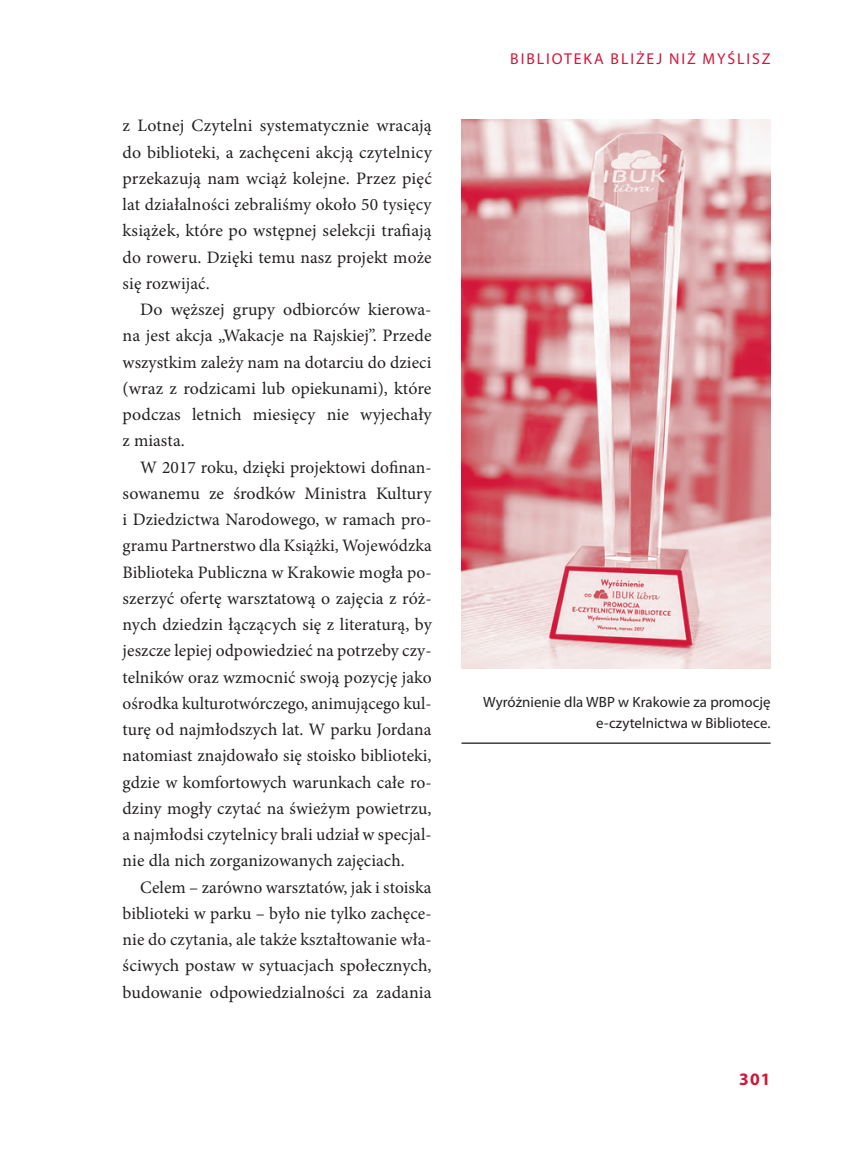
<style>
.page{position:relative;width:844px;height:1166px;background:#fff}
.page>*{position:absolute;margin:0;border:0;box-sizing:border-box;transform-origin:0 0}
.t1{font:17.5px/26.2px "Minion Pro";letter-spacing:.005em;color:#231f20;text-align:justify}
.t2{font:700 17.5px "Myriad Pro";color:#d11639}
.t3{font:15.75px "Myriad Pro";letter-spacing:.12em;color:#d11639}
.t4{font:14.88px/21px "Myriad Pro";letter-spacing:.005em;color:#231f20;text-align:right}
</style>
<div class="page">
<img style="left:461px;top:119px;width:309px;height:549px">
<hr style="left:461px;top:742px;width:309px;height:2px;background:#231f20">
<p class="t1" style="left:123px;top:114px;width:311px">z Lotnej Czytelni systematycznie wracają do biblioteki, a zachęceni akcją czytelnicy przekazują nam wciąż kolejne. Przez pięć lat działalności zebraliśmy około 50 tysięcy książek, które po wstępnej selekcji trafiają do roweru. Dzięki temu nasz projekt może się rozwijać.</p>
<p class="t1" style="left:123px;top:298px;width:310px;text-indent:18px">Do węższej grupy odbiorców kierowa&shy;na jest akcja „Wakacje na Rajskiej”. Przede wszystkim zależy nam na dotarciu do dzieci (wraz z rodzicami lub opiekunami), które podczas letnich miesięcy nie wyjechały z miasta.</p>
<p class="t1" style="left:123px;top:455px;width:310px;text-indent:18px">W 2017 roku, dzięki projektowi dofinan&shy;sowanemu ze środków Ministra Kultury i Dziedzictwa Narodowego, w ramach pro&shy;gramu Partnerstwo dla Książki, Wojewódzka Biblioteka Publiczna w Krakowie mogła po&shy;szerzyć ofertę warsztatową o zajęcia z róż&shy;nych dziedzin łączących się z literaturą, by jeszcze lepiej odpowiedzieć na potrzeby czy&shy;telników oraz wzmocnić swoją pozycję jako ośrodka kulturotwórczego, animującego kul&shy;turę od najmłodszych lat. W parku Jordana natomiast znajdowało się stoisko biblioteki, gdzie w komfortowych warunkach całe ro&shy;dziny mogły czytać na świeżym powietrzu, a najmłodsi czytelnicy brali udział w specjal&shy;nie dla nich zorganizowanych zajęciach.</p>
<p class="t1" style="left:123px;top:875px;width:310px;text-indent:18px">Celem – zarówno warsztatów, jak i stoiska biblioteki w parku – było nie tylko zachęce&shy;nie do czytania, ale także kształtowanie wła&shy;ściwych postaw w sytuacjach społecznych, budowanie odpowiedzialności za zadania</p>
<p class="t3" style="left:510px;top:53px;width:261px">BIBLIOTEKA BLIŻEJ NIŻ MYŚLISZ</p>
<p class="t4" style="left:483px;top:692px;width:289px">Wyróżnienie dla WBP w Krakowie za promocję e-czytelnictwa w Bibliotece.</p>
<p class="t2" style="left:739px;top:1072px;width:33px">301</p>
</div>
